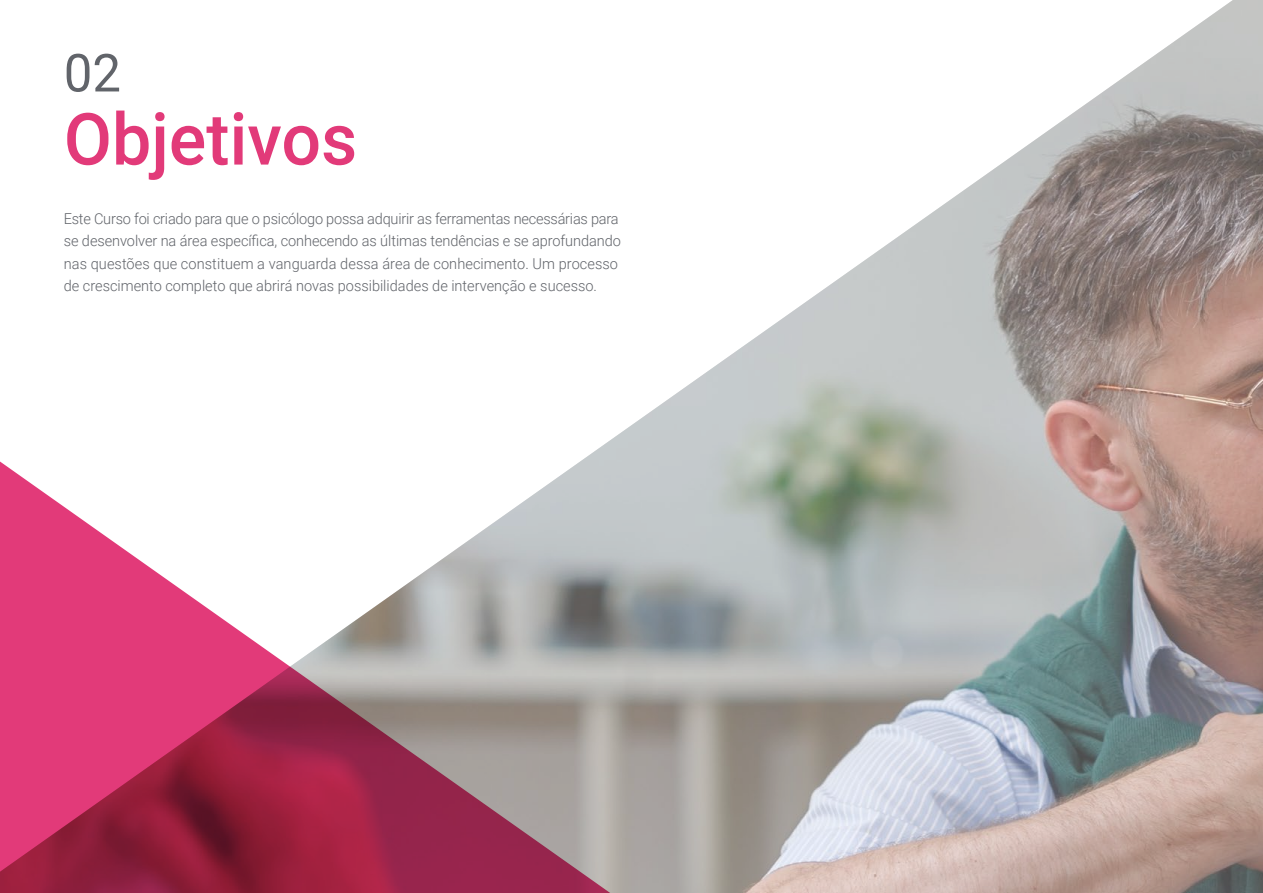
<style>
.page{position:relative;width:1263px;height:893px;background:#fff}
.page>*{position:absolute;margin:0;border:0;box-sizing:border-box;transform-origin:0 0}
.t1{font:500 72px "Roboto";color:#e23a79}
.t2{font:52.5px "Roboto";color:#61646a}
.t3{font:300 15px/22.5px "Roboto";letter-spacing:-.005em;color:#61646a}
</style>
<div class="page">
<img style="left:602px;top:0;width:661px;height:893px">
<svg style="left:0;top:446px;width:640px;height:447px"></svg>
<h2 class="t2" style="left:64px;top:36px;width:59px">02</h2>
<h1 class="t1" style="left:64px;top:89px;width:295px">Objetivos</h1>
<p class="t3" style="left:64px;top:207px;width:559px">Este Curso foi criado para que o psicólogo possa adquirir as ferramentas necessárias para se desenvolver na área específica, conhecendo as últimas tendências e se aprofundando nas questões que constituem a vanguarda dessa área de conhecimento. Um processo de crescimento completo que abrirá novas possibilidades de intervenção e sucesso.</p>
</div>
